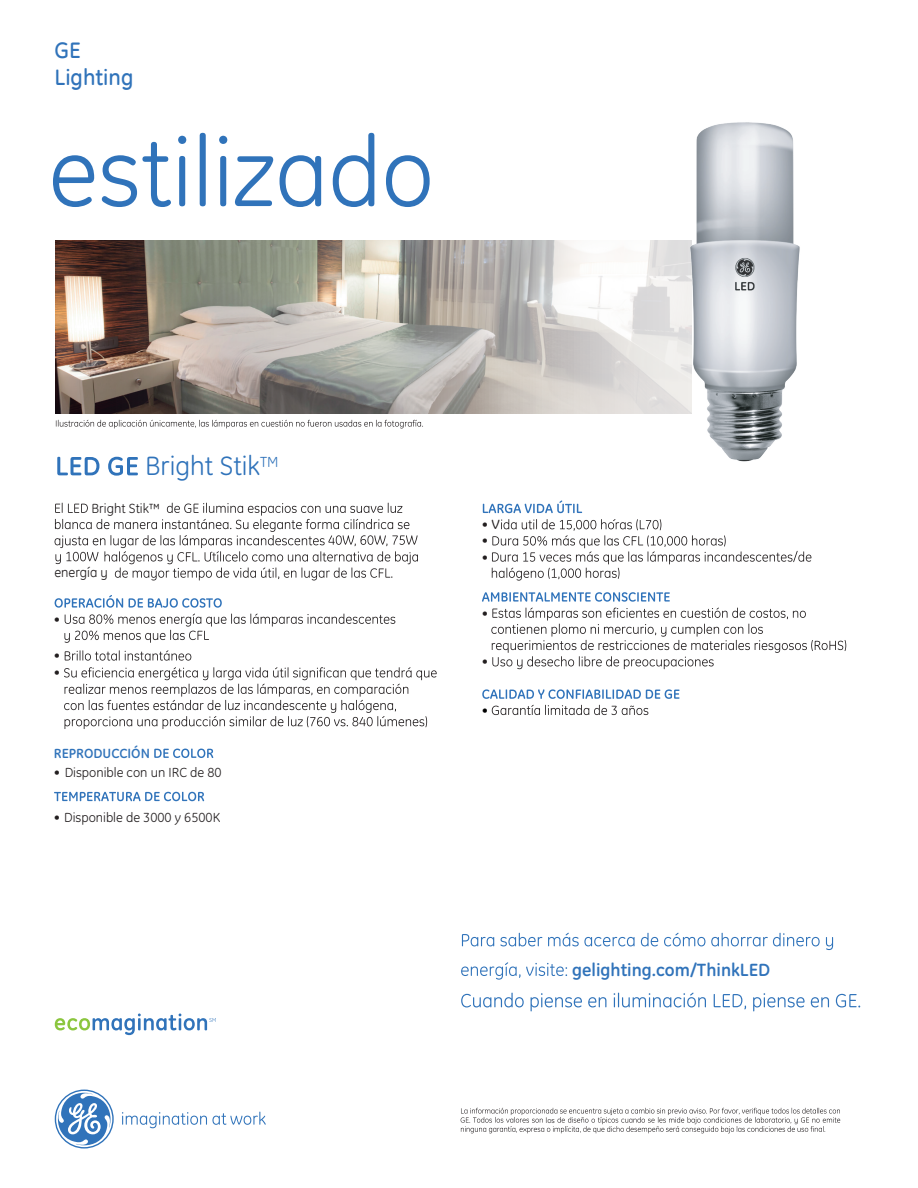
<style>
.page{position:relative;width:918px;height:1188px;background:#fff}
.page>*{position:absolute;margin:0;border:0;box-sizing:border-box;transform-origin:0 0}
.t1{font:27px "GE Inspira";color:#3073ba}
.t2{font:22.5px/27px "GE Inspira Pitch";color:#3073ba}
.t3{font:700 18px "GE Inspira";color:#3073ba}
.t4{font:18px "GE Inspira";color:#231f20}
.t5{font:13.5px/16.2px "GE Inspira";color:#231f20}
.t6{font:700 13.5px "GE Inspira";color:#3073ba}
.t7{font:13.5px "GE Inspira";color:#000}
.t8{font:13.35px "GE Inspira";color:#231f20}
.t9{font:7.65px "GE Inspira";color:#231f20}
.s1{font-size:13.5px}
</style>
<div class="page">
<svg style="left:56px;top:420px;width:367px;height:8px"></svg>
<img style="left:55px;top:240px;width:625px;height:174px">
<svg style="left:55px;top:595px;width:167px;height:13px"></svg>
<svg style="left:64px;top:614px;width:331px;height:29px"></svg>
<svg style="left:65px;top:650px;width:126px;height:11px"></svg>
<svg style="left:64px;top:667px;width:373px;height:62px"></svg>
<svg style="left:154px;top:749px;width:59px;height:9px"></svg>
<svg style="left:54px;top:792px;width:150px;height:9px"></svg>
<svg style="left:483px;top:500px;width:99px;height:13px"></svg>
<svg style="left:492px;top:519px;width:319px;height:62px"></svg>
<svg style="left:482px;top:592px;width:188px;height:10px"></svg>
<svg style="left:491px;top:608px;width:355px;height:61px"></svg>
<svg style="left:482px;top:689px;width:197px;height:10px"></svg>
<svg style="left:492px;top:705px;width:156px;height:10px"></svg>
<svg style="left:53px;top:133px;width:377px;height:74px"></svg>
<svg style="left:57px;top:457px;width:81px;height:19px"></svg>
<svg style="left:462px;top:933px;width:371px;height:17px"></svg>
<svg style="left:461px;top:962px;width:106px;height:18px"></svg>
<svg style="left:461px;top:993px;width:399px;height:18px"></svg>
<svg style="left:122px;top:1112px;width:144px;height:16px"></svg>
<svg style="left:55px;top:1090px;width:59px;height:59px"></svg>
<svg style="left:55px;top:1014px;width:161px;height:21px"></svg>
<svg style="left:461px;top:1108px;width:379px;height:25px"></svg>
<img style="left:680px;top:122px;width:120px;height:340px">
<svg style="left:55px;top:503px;width:363px;height:77px"></svg>
<h2 class="t2" style="left:55px;top:36px;width:80px">GE<br>Lighting</h2>
<h1 class="t1" style="left:145px;top:451px;width:135px">Bright Stik<sup>TM</sup></h1>
<p class="t5" style="left:92px;top:500px;width:70px">Bright Stik™</p>
<p class="t5" style="left:54px;top:564px;width:55px">energía y</p>
<p class="t5" style="left:54px;top:611px;width:8px">•</p>
<p class="t5" style="left:54px;top:647px;width:8px;line-height:17px">• •</p>
<p class="t6" style="left:54px;top:744px;width:98px">REPRODUCCIÓN</p>
<p class="t8" style="left:54px;top:765px;width:169px"><span class="s1">•</span> Disponible con un IRC de 80</p>
<p class="t8" style="left:54px;top:810px;width:168px"><span class="s1">•</span> Disponible de 3000 y 6500K</p>
<h3 class="t4" style="left:492px;top:511px;width:10px">v</h3>
<p class="t5" style="left:482px;top:517px;width:8px;text-align:justify">• • •</p>
<p class="t5" style="left:482px;top:605px;width:8px">•</p>
<p class="t5" style="left:482px;top:654px;width:8px">•</p>
<p class="t7" style="left:482px;top:703px;width:8px">•</p>
<h3 class="t3" style="left:572px;top:958px;width:200px">gelighting.com/ThinkLED</h3>
<p class="t9" style="left:546px;top:1116px;width:11px">los</p>
</div>
